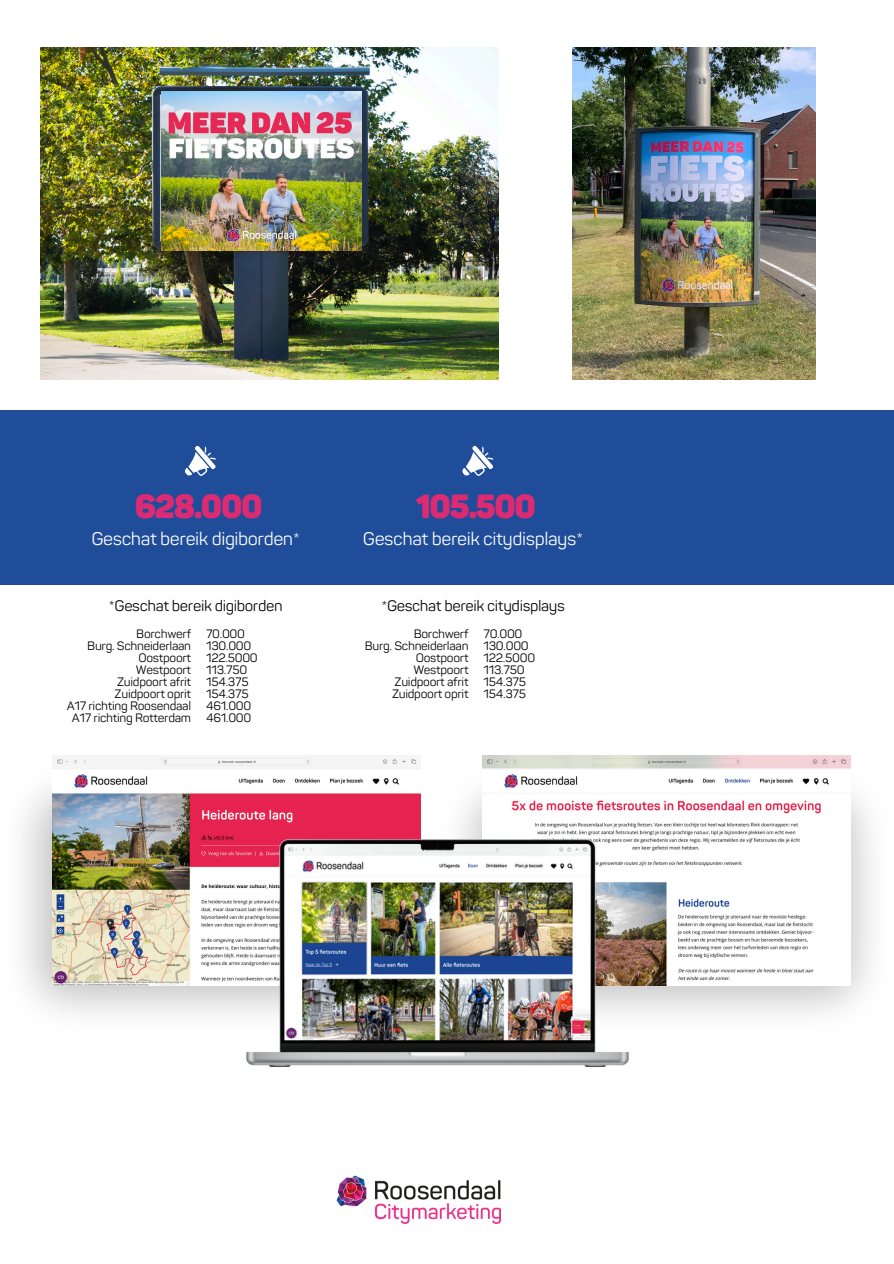
<style>
.page{position:relative;width:894px;height:1264px;background:#fff}
.page>*{position:absolute;margin:0;border:0;box-sizing:border-box;transform-origin:0 0}
.t1{font:900 33px "Panton";letter-spacing:-.045em;color:#dc2b73}
.t2{font:18px "Panton";letter-spacing:-.025em;color:#fff}
.t3{font:15px "Panton";letter-spacing:-.025em;color:#000}
.t4{font:12px "Panton";letter-spacing:-.025em;color:#000}
</style>
<div class="page">
<div style="left:0;top:410px;width:893px;height:174px;background:#1f4d9a"></div>
<img style="left:336px;top:1175px;width:165px;height:48px">
<svg style="left:185px;top:446px;width:31px;height:30px"></svg>
<svg style="left:462px;top:446px;width:32px;height:30px"></svg>
<img style="left:22px;top:788px;width:224px;height:227px">
<img style="left:459px;top:755px;width:413px;height:260px">
<img style="left:52px;top:757px;width:368px;height:228px">
<img style="left:482px;top:755px;width:368px;height:230px">
<img style="left:246px;top:839px;width:382px;height:227px">
<img style="left:40px;top:47px;width:458px;height:332px">
<img style="left:572px;top:47px;width:243px;height:332px">
<img style="left:161px;top:92px;width:200px;height:158px">
<p class="t1" style="left:135px;top:487px;width:129px">628.000</p>
<p class="t1" style="left:416px;top:487px;width:121px">105.500</p>
<p class="t2" style="left:91px;top:528px;width:210px">Geschat bereik digiborden*</p>
<p class="t2" style="left:363px;top:528px;width:222px">Geschat bereik citydisplays*</p>
<p class="t3" style="left:109px;top:596px;width:175px">*Geschat bereik digiborden</p>
<h2 class="t4" style="left:136px;top:626px;width:56px">Borchwerf</h2>
<p class="t4" style="left:87px;top:638px;width:105px">Burg. Schneiderlaan</p>
<p class="t4" style="left:138px;top:650px;width:54px">Oostpoort</p>
<p class="t4" style="left:136px;top:662px;width:57px">Westpoort</p>
<p class="t4" style="left:117px;top:674px;width:75px">Zuidpoort afrit</p>
<h1 class="t4" style="left:115px;top:686px;width:78px">Zuidpoort oprit</h1>
<h3 class="t4" style="left:67px;top:698px;width:126px">A17 richting Roosendaal</h3>
<h1 class="t4" style="left:72px;top:710px;width:121px">A17 richting Rotterdam</h1>
<p class="t4" style="left:206px;top:626px;width:41px">70.000</p>
<p class="t4" style="left:206px;top:638px;width:47px">130.000</p>
<p class="t4" style="left:206px;top:650px;width:53px">122.5000</p>
<p class="t4" style="left:206px;top:662px;width:43px">113.750</p>
<p class="t4" style="left:206px;top:674px;width:44px">154.375</p>
<p class="t4" style="left:206px;top:686px;width:44px">154.375</p>
<p class="t4" style="left:206px;top:698px;width:47px">461.000</p>
<p class="t4" style="left:206px;top:710px;width:47px">461.000</p>
<p class="t3" style="left:381px;top:596px;width:185px">*Geschat bereik citydisplays</p>
<h3 class="t4" style="left:413px;top:626px;width:56px">Borchwerf</h3>
<h4 class="t4" style="left:364px;top:638px;width:105px">Burg. Schneiderlaan</h4>
<p class="t4" style="left:415px;top:650px;width:54px">Oostpoort</p>
<p class="t4" style="left:413px;top:662px;width:57px">Westpoort</p>
<p class="t4" style="left:394px;top:674px;width:75px">Zuidpoort afrit</p>
<p class="t4" style="left:392px;top:686px;width:78px">Zuidpoort oprit</p>
<p class="t4" style="left:483px;top:626px;width:41px">70.000</p>
<p class="t4" style="left:483px;top:638px;width:47px">130.000</p>
<p class="t4" style="left:483px;top:650px;width:53px">122.5000</p>
<p class="t4" style="left:483px;top:662px;width:43px">113.750</p>
<h4 class="t4" style="left:483px;top:674px;width:44px">154.375</h4>
<p class="t4" style="left:483px;top:686px;width:44px">154.375</p>
</div>
